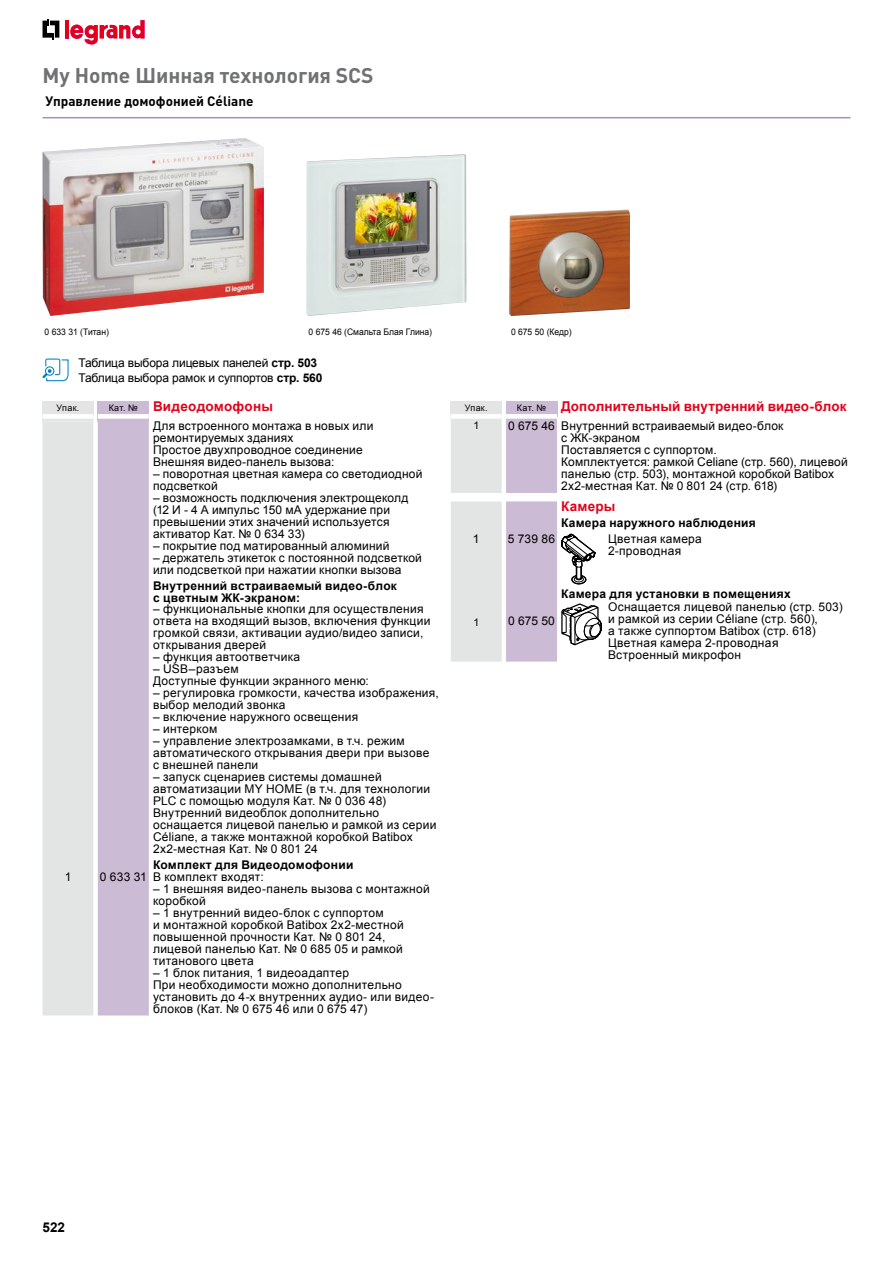
<style>
.page{position:relative;width:893px;height:1263px;background:#fff}
.page>*{position:absolute;margin:0;border:0;box-sizing:border-box;transform-origin:0 0}
.t1{font:700 21px "DIN Pro";color:#707172}
.t2{font:700 13.5px "Arial";letter-spacing:.01em;color:#e2001a}
.t3{font:700 13.5px "DIN Pro";color:#000}
.t4{font:700 13.5px "Arial";color:#000}
.t5{font:12px/12px "Arial";letter-spacing:.02em;color:#000}
.t6{font:700 12px/12px "Arial";letter-spacing:.02em;color:#000}
.t7{font:12px/15px "Arial";letter-spacing:-.01em;color:#000}
.t8{font:10.5px "Arial";color:#000}
.t9{font:9px "Arial";color:#000;scale:.95 1}
.t10{font:9px "Arial";color:#000}
.s1{font-weight:700}
.s2{font-weight:400;font-size:9px;color:#000}
</style>
<div class="page">
<svg style="left:451px;top:401px;width:107px;height:92px;background:#d9d2de"></svg>
<div style="left:451px;top:401px;width:51px;height:15px;background:#e3e4e4"></div>
<div style="left:451px;top:414px;width:51px;height:5px;background:#fff"></div>
<div style="left:506px;top:401px;width:51px;height:15px;background:#ccbbd4"></div>
<div style="left:506px;top:414px;width:51px;height:5px;background:#fff"></div>
<div style="left:98px;top:401px;width:51px;height:20px;background:#ccbbd4"></div>
<div style="left:43px;top:401px;width:51px;height:15px;background:#e3e4e4"></div>
<div style="left:43px;top:414px;width:51px;height:5px;background:#fff"></div>
<div style="left:98px;top:414px;width:51px;height:5px;background:#fff"></div>
<svg style="left:43px;top:421px;width:106px;height:594px;background:#d9d1dd"></svg>
<img style="left:509px;top:209px;width:121px;height:107px">
<img style="left:306px;top:154px;width:160px;height:162px">
<img style="left:43px;top:138px;width:221px;height:178px">
<hr style="left:43px;top:117px;width:807px;height:1px;background:#a292b9">
<svg style="left:43px;top:358px;width:26px;height:23px"></svg>
<svg style="left:451px;top:501px;width:151px;height:161px"></svg>
<svg style="left:43px;top:19px;width:16px;height:20px"></svg>
<hr style="left:65px;top:20px;width:4px;height:18px;background:#e2001a">
<svg style="left:70px;top:20px;width:75px;height:25px"></svg>
<p class="t1" style="left:43px;top:61px;width:333px">My Home Шинная технология SCS</p>
<p class="t3" style="left:46px;top:92px;width:209px">Управление домофонией Céliane</p>
<p class="t9" style="left:45px;top:326px;width:69px">0 633 31 (Титан)</p>
<p class="t9" style="left:309px;top:326px;width:132px">0 675 46 (Смальта Блая Глина)</p>
<p class="t9" style="left:511px;top:326px;width:65px">0 675 50 (Кедр)</p>
<p class="t7" style="left:78px;top:356px;width:246px">Таблица выбора лицевых панелей <span class="s1">стр. 503<br></span>Таблица выбора рамок и суппортов <span class="s1">стр. 560</span></p>
<p class="t10" style="left:57px;top:402px;width:24px">Упак.</p>
<p class="t2" style="left:109px;top:397px;width:166px"><span class="s2">Кат. №</span> Видеодомофоны</p>
<p class="t5" style="left:153px;top:420px;width:222px">Для встроенного монтажа в новых или ремонтируемых зданиях<br>Простое двухпроводное соединение<br>Внешняя видео-панель вызова:</p>
<p class="t5" style="left:153px;top:468px;width:271px">– поворотная цветная камера со светодиодной подсветкой</p>
<p class="t5" style="left:153px;top:492px;width:257px">– возможность подключения электрощеколд (12 И - 4 А импульс 150 мА удержание при превышении этих значений используется активатор Кат. № 0 634 33)</p>
<p class="t5" style="left:153px;top:540px;width:238px">– покрытие под матированный алюминий</p>
<p class="t5" style="left:153px;top:552px;width:270px">– держатель этикеток с постоянной подсветкой или подсветкой при нажатии кнопки вызова</p>
<p class="t6" style="left:153px;top:580px;width:245px">Внутренний встраиваемый видео-блок с цветным ЖК-экраном:</p>
<p class="t5" style="left:153px;top:603px;width:279px">– функциональные кнопки для осуществления ответа на входящий вызов, включения функции громкой связи, активации аудио/видео записи, открывания дверей</p>
<p class="t5" style="left:153px;top:651px;width:148px">– функция автоответчика</p>
<p class="t5" style="left:153px;top:663px;width:217px">– USB–разъем<br>Доступные функции экранного меню:</p>
<p class="t5" style="left:153px;top:687px;width:287px">– регулировка громкости, качества изображения, выбор мелодий звонка</p>
<p class="t5" style="left:153px;top:711px;width:207px">– включение наружного освещения</p>
<p class="t5" style="left:153px;top:723px;width:66px">– интерком</p>
<p class="t5" style="left:153px;top:735px;width:278px">– управление электрозамками, в т.ч. режим автоматического открывания двери при вызове с внешней панели</p>
<p class="t5" style="left:153px;top:771px;width:285px">– запуск сценариев системы домашней автоматизации MY HOME (в т.ч. для технологии PLC с помощью модуля Кат. № 0 036 48)<br>Внутренний видеоблок дополнительно оснащается лицевой панелью и рамкой из серии Céliane, а также монтажной коробкой Batibox 2x2-местная Кат. № 0 801 24</p>
<p class="t6" style="left:153px;top:859px;width:202px">Комплект для Видеодомофонии</p>
<p class="t5" style="left:65px;top:871px;width:8px">1</p>
<p class="t5" style="left:100px;top:871px;width:166px">0 633 31 В комплект входят:</p>
<p class="t5" style="left:153px;top:883px;width:278px">– 1 внешняя видео-панель вызова с монтажной коробкой</p>
<p class="t5" style="left:153px;top:907px;width:252px">– 1 внутренний видео-блок с суппортом<br>и монтажной коробкой Batibox 2x2-местной повышенной прочности Кат. № 0 801 24, лицевой панелью Кат. № 0 685 05 и рамкой титанового цвета</p>
<p class="t5" style="left:153px;top:967px;width:282px">– 1 блок питания, 1 видеоадаптер<br>При необходимости можно дополнительно установить до 4-х внутренних аудио- или видео&shy;блоков (Кат. № 0 675 46 или 0 675 47)</p>
<p class="t10" style="left:465px;top:402px;width:24px">Упак.</p>
<p class="t2" style="left:517px;top:397px;width:331px"><span class="s2">Кат. №</span> Дополнительный внутренний видео-блок</p>
<p class="t8" style="left:473px;top:418px;width:7px">1</p>
<p class="t5" style="left:561px;top:420px;width:288px;text-indent:-53px">0 675 46 Внутренний встраиваемый видео-блок<br>с ЖК-экраном<br>Поставляется с суппортом.<br>Комплектуется: рамкой Celiane (стр. 560), лицевой панелью (стр. 503), монтажной коробкой Batibox 2x2-местная Кат. № 0 801 24 (стр. 618)</p>
<p class="t2" style="left:561px;top:497px;width:56px">Камеры</p>
<p class="t6" style="left:561px;top:517px;width:196px">Камера наружного наблюдения</p>
<p class="t5" style="left:473px;top:533px;width:8px">1</p>
<p class="t5" style="left:508px;top:533px;width:49px">5 739 86</p>
<p class="t5" style="left:608px;top:533px;width:95px">Цветная камера<br>2-проводная</p>
<p class="t6" style="left:561px;top:588px;width:231px">Камера для установки в помещениях</p>
<p class="t8" style="left:473px;top:615px;width:7px">1</p>
<p class="t5" style="left:508px;top:615px;width:48px">0 675 50</p>
<p class="t5" style="left:608px;top:601px;width:236px">Оснащается лицевой панелью (стр. 503) и рамкой из серии Céliane (стр. 560),<br>а также суппортом Batibox (стр. 618)<br>Цветная камера 2-проводная<br>Встроенный микрофон</p>
<p class="t4" style="left:43px;top:1219px;width:24px">522</p>
</div>
